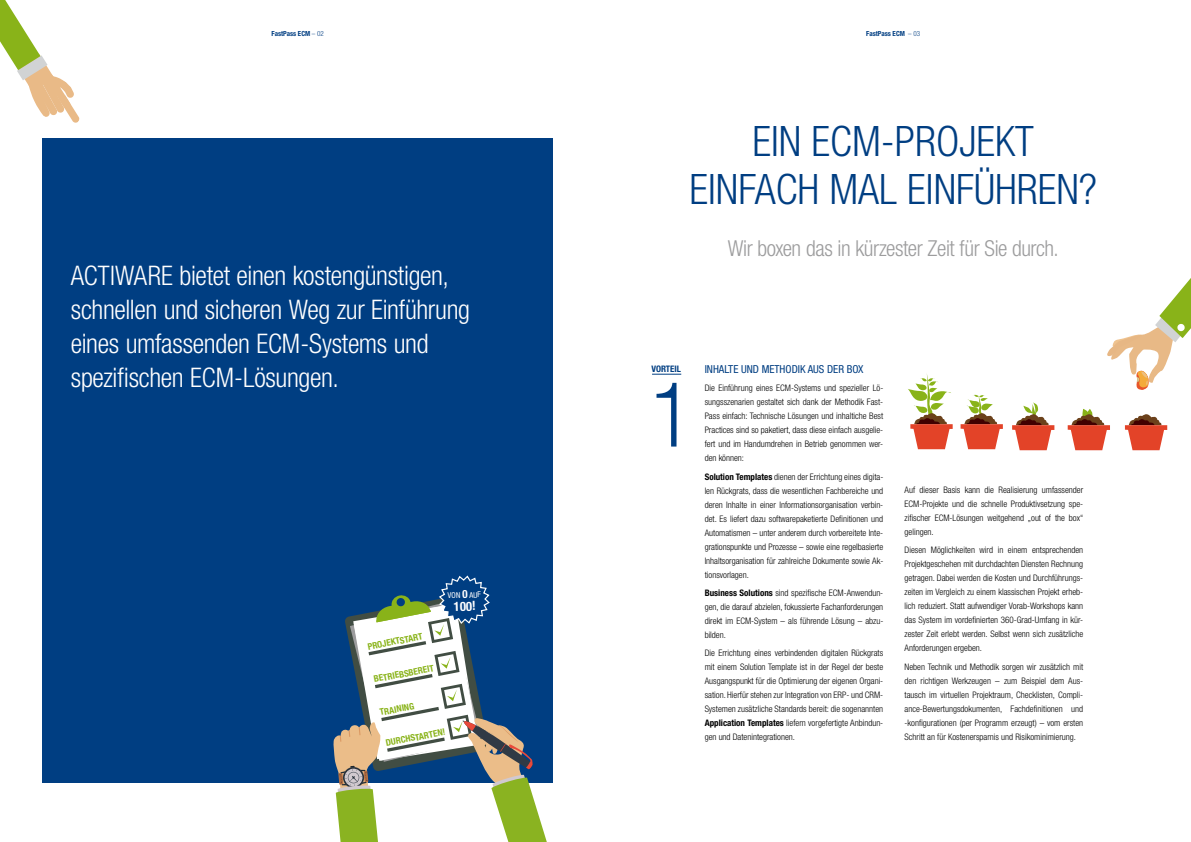
<style>
.page{position:relative;width:1191px;height:842px;background:#fff}
.page>*{position:absolute;margin:0;border:0;box-sizing:border-box;transform-origin:0 0}
.t1{font:300 condensed 42px/48px "Helvetica Neue LT Std";color:#003e82;text-align:center}
.t2{font:300 condensed 27px/34px "Helvetica Neue LT Std";letter-spacing:-.015em;color:#fff}
.t3{font:300 condensed 22px "Helvetica Neue LT Std";letter-spacing:-.02em;color:#9c9c9d}
.t4{font:700 condensed 12.8px "Helvetica Neue LT Std";color:#fff}
.t5{font:condensed 11px "Helvetica Neue LT Std";color:#003e82}
.t6{font:700 condensed 9.1px "Helvetica Neue LT Std";color:#89b319}
.t7{font:300 condensed 9px/14px "Helvetica Neue LT Std";color:#000;text-align:justify}
.t8{font:700 condensed 9px "Helvetica Neue LT Std";color:#003e82}
.t9{font:condensed 8px "Helvetica Neue LT Std";color:#fff}
.t10{font:700 condensed 7px "Helvetica Neue LT Std";color:#003e82}
.s1{font-weight:300}
.s2{font-weight:700;font-size:11.2px}
.s3{font-weight:700}
</style>
<div class="page">
<div style="left:43px;top:138px;width:510px;height:645px;background:#003e82"></div>
<svg style="left:652px;top:374px;width:29px;height:1px"></svg>
<svg style="left:656px;top:383px;width:20px;height:64px"></svg>
<svg style="left:960px;top:395px;width:43px;height:54px"></svg>
<svg style="left:908px;top:373px;width:44px;height:76px"></svg>
<svg style="left:1012px;top:402px;width:42px;height:48px"></svg>
<svg style="left:1067px;top:409px;width:43px;height:41px"></svg>
<svg style="left:1125px;top:414px;width:42px;height:36px"></svg>
<svg style="left:1107px;top:278px;width:84px;height:112px"></svg>
<svg style="left:0;top:0;width:80px;height:123px"></svg>
<svg style="left:333px;top:575px;width:214px;height:267px"></svg>
<p class="t10" style="left:272px;top:29px;width:54px">FastPass ECM <span class="s1">– 02</span></p>
<p class="t10" style="left:866px;top:29px;width:55px">FastPass ECM <span class="s1">– 03</span></p>
<h2 class="t2" style="left:71px;top:258px;width:401px">ACTIWARE bietet einen kostengünstigen, schnellen und sicheren Weg zur Einführung eines umfassenden ECM-Systems und spezifischen ECM-Lösungen.</h2>
<p class="t9" style="left:448px;top:591px;width:35px;rotate:-2deg">VON <span class="s2">0</span> AUF</p>
<h3 class="t4" style="left:453px;top:599px;width:24px;rotate:-2deg">100!</h3>
<p class="t6" style="left:367px;top:641px;width:57px;rotate:-11deg">PROJEKTSTART</p>
<p class="t6" style="left:373px;top:674px;width:63px;rotate:-11deg">BETRIEBSBEREIT</p>
<p class="t6" style="left:379px;top:707px;width:36px;rotate:-11deg">TRAINING</p>
<p class="t6" style="left:385px;top:738px;width:62px;rotate:-11deg">DURCHSTARTEN!</p>
<h1 class="t1" style="left:689px;top:116px;width:409px">EIN ECM-PROJEKT<br>EINFACH MAL EINFÜHREN?</h1>
<h3 class="t3" style="left:727px;top:235px;width:332px">Wir boxen das in kürzester Zeit für Sie durch.</h3>
<p class="t8" style="left:651px;top:363px;width:31px">VORTEIL</p>
<p class="t5" style="left:704px;top:363px;width:160px">INHALTE UND METHODIK AUS DER BOX</p>
<p class="t7" style="left:704px;top:381px;width:180px">Die Einführung eines ECM-Systems und spezieller Lö&shy;sungsszenarien gestaltet sich dank der Methodik Fast-Pass einfach: Technische Lösungen und inhaltiche Best Practices sind so paketiert, dass diese einfach ausgelie&shy;fert und im Handumdrehen in Betrieb genommen wer&shy;den können:</p>
<p class="t7" style="left:704px;top:469px;width:180px"><span class="s3">Solution Templates</span> dienen der Errichtung eines digita&shy;len Rückgrats, dass die wesentlichen Fachbereiche und deren Inhalte in einer Informationsorganisation verbin&shy;det. Es liefert dazu softwarepaketierte Definitionen und Automatismen – unter anderem durch vorbereitete Inte&shy;grationspunkte und Prozesse – sowie eine regelbasierte Inhaltsorganisation für zahlreiche Dokumente sowie Ak&shy;tionsvorlagen.</p>
<p class="t7" style="left:704px;top:586px;width:180px"><span class="s3">Business Solutions</span> sind spezifische ECM-Anwendun&shy;gen, die darauf abzielen, fokussierte Fachanforderungen direkt im ECM-System – als führende Lösung – abzu&shy;bilden.</p>
<p class="t7" style="left:704px;top:646px;width:180px">Die Errichtung eines verbindenden digitalen Rückgrats mit einem Solution Template ist in der Regel der beste Ausgangspunkt für die Optimierung der eigenen Organi&shy;sation. Hierfür stehen zur Integration von ERP- und CRM-Systemen zusätzliche Standards bereit: die sogenannten <span class="s3">Application Templates</span> liefern vorgefertigte Anbindun&shy;gen und Datenintegrationen.</p>
<p class="t7" style="left:904px;top:483px;width:180px">Auf dieser Basis kann die Realisierung umfassender ECM-Projekte und die schnelle Produktivsetzung spe&shy;zifischer ECM-Lösungen weitgehend „out of the box“ gelingen.</p>
<p class="t7" style="left:904px;top:543px;width:180px">Diesen Möglichkeiten wird in einem entsprechenden Projektgeschehen mit durchdachten Diensten Rechnung getragen. Dabei werden die Kosten und Durchführungs&shy;zeiten im Vergleich zu einem klassischen Projekt erheb&shy;lich reduziert. Statt aufwendiger Vorab-Workshops kann das System im vordefinierten 360-Grad-Umfang in kür&shy;zester Zeit erlebt werden. Selbst wenn sich zusätzliche Anforderungen ergeben.</p>
<p class="t7" style="left:904px;top:659px;width:180px">Neben Technik und Methodik sorgen wir zusätzlich mit den richtigen Werkzeugen – zum Beispiel dem Aus&shy;tausch im virtuellen Projektraum, Checklisten, Compli&shy;ance-Bewertungsdokumenten, Fachdefinitionen und -konfigurationen (per Programm erzeugt) – vom ersten Schritt an für Kostenersparnis und Risikominimierung.</p>
</div>
